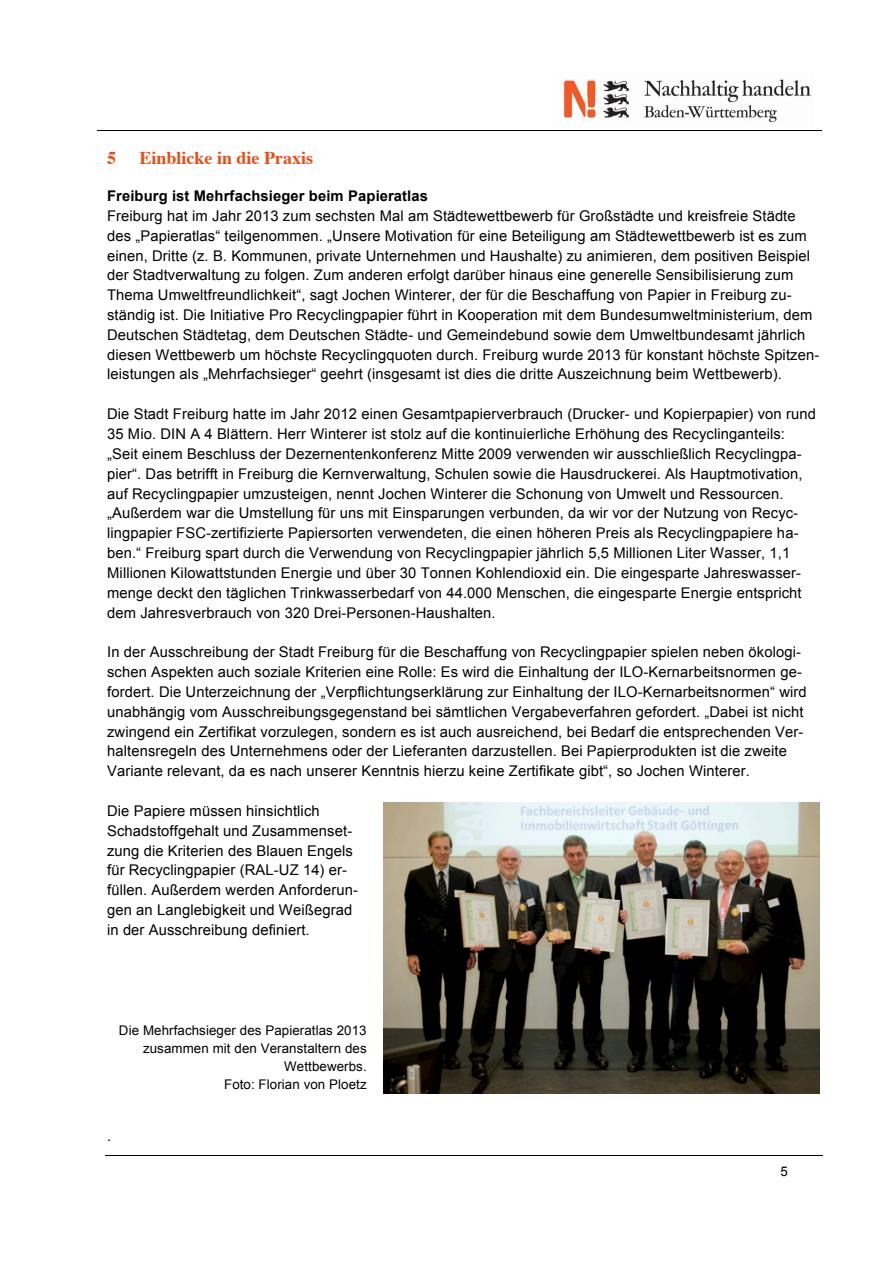
<style>
.page{position:relative;width:893px;height:1263px;background:#fff}
.page>*{position:absolute;margin:0;border:0;box-sizing:border-box;transform-origin:0 0}
.t1{font:700 18px "Times";color:#e74d16}
.t2{font:14.7px/19.8px "Arial";letter-spacing:.01em;color:#000}
.t3{font:700 14.7px "Arial";letter-spacing:.01em;color:#000}
.t4{font:13.35px/17.9px "Arial";letter-spacing:.005em;color:#000;text-align:right}
</style>
<div class="page">
<hr style="left:98px;top:130px;width:724px;height:1px;background:#000">
<hr style="left:105px;top:1155px;width:717px;height:1px;background:#000">
<img style="left:563px;top:79px;width:248px;height:44px">
<img style="left:383px;top:802px;width:436px;height:291px">
<p class="t1" style="left:107px;top:151px;width:10px">5</p>
<p class="t1" style="left:139px;top:151px;width:175px">Einblicke in die Praxis</p>
<p class="t3" style="left:107px;top:188px;width:322px">Freiburg ist Mehrfachsieger beim Papieratlas</p>
<p class="t2" style="left:107px;top:206px;width:713px">Freiburg hat im Jahr 2013 zum sechsten Mal am Städtewettbewerb für Großstädte und kreisfreie Städte des „Papieratlas“ teilgenommen. „Unsere Motivation für eine Beteiligung am Städtewettbewerb ist es zum einen, Dritte (z. B. Kommunen, private Unternehmen und Haushalte) zu animieren, dem positiven Beispiel der Stadtverwaltung zu folgen. Zum anderen erfolgt darüber hinaus eine generelle Sensibilisierung zum Thema Umweltfreundlichkeit“, sagt Jochen Winterer, der für die Beschaffung von Papier in Freiburg zu&shy;ständig ist. Die Initiative Pro Recyclingpapier führt in Kooperation mit dem Bundesumweltministerium, dem Deutschen Städtetag, dem Deutschen Städte- und Gemeindebund sowie dem Umweltbundesamt jährlich diesen Wettbewerb um höchste Recyclingquoten durch. Freiburg wurde 2013 für konstant höchste Spitzen&shy;leistungen als „Mehrfachsieger“ geehrt (insgesamt ist dies die dritte Auszeichnung beim Wettbewerb).</p>
<p class="t2" style="left:107px;top:404px;width:710px">Die Stadt Freiburg hatte im Jahr 2012 einen Gesamtpapierverbrauch (Drucker- und Kopierpapier) von rund 35 Mio. DIN A 4 Blättern. Herr Winterer ist stolz auf die kontinuierliche Erhöhung des Recyclinganteils: „Seit einem Beschluss der Dezernentenkonferenz Mitte 2009 verwenden wir ausschließlich Recyclingpa&shy;pier“. Das betrifft in Freiburg die Kernverwaltung, Schulen sowie die Hausdruckerei. Als Hauptmotivation, auf Recyclingpapier umzusteigen, nennt Jochen Winterer die Schonung von Umwelt und Ressourcen. „Außerdem war die Umstellung für uns mit Einsparungen verbunden, da wir vor der Nutzung von Recyc&shy;lingpapier FSC-zertifizierte Papiersorten verwendeten, die einen höheren Preis als Recyclingpapiere ha&shy;ben.“ Freiburg spart durch die Verwendung von Recyclingpapier jährlich 5,5 Millionen Liter Wasser, 1,1<br>Millionen Kilowattstunden Energie und über 30 Tonnen Kohlendioxid ein. Die eingesparte Jahreswasser&shy;menge deckt den täglichen Trinkwasserbedarf von 44.000 Menschen, die eingesparte Energie entspricht dem Jahresverbrauch von 320 Drei-Personen-Haushalten.</p>
<p class="t2" style="left:107px;top:642px;width:701px">In der Ausschreibung der Stadt Freiburg für die Beschaffung von Recyclingpapier spielen neben ökologi&shy;schen Aspekten auch soziale Kriterien eine Rolle: Es wird die Einhaltung der ILO-Kernarbeitsnormen ge&shy;fordert. Die Unterzeichnung der „Verpflichtungserklärung zur Einhaltung der ILO-Kernarbeitsnormen“ wird unabhängig vom Ausschreibungsgegenstand bei sämtlichen Vergabeverfahren gefordert. „Dabei ist nicht zwingend ein Zertifikat vorzulegen, sondern es ist auch ausreichend, bei Bedarf die entsprechenden Ver&shy;haltensregeln des Unternehmens oder der Lieferanten darzustellen. Bei Papierprodukten ist die zweite Variante relevant, da es nach unserer Kenntnis hierzu keine Zertifikate gibt“, so Jochen Winterer.</p>
<p class="t2" style="left:107px;top:801px;width:252px">Die Papiere müssen hinsichtlich Schadstoffgehalt und Zusammenset&shy;zung die Kriterien des Blauen Engels für Recyclingpapier (RAL-UZ 14) er&shy;füllen. Außerdem werden Anforderun&shy;gen an Langlebigkeit und Weißegrad in der Ausschreibung definiert.</p>
<p class="t4" style="left:119px;top:1021px;width:249px">Die Mehrfachsieger des Papieratlas 2013 zusammen mit den Veranstaltern des<br>Wettbewerbs.<br>Foto: Florian von Ploetz</p>
<p class="t2" style="left:107px;top:1126px;width:6px">.</p>
<p class="t4" style="left:780px;top:1162px;width:9px">5</p>
</div>
